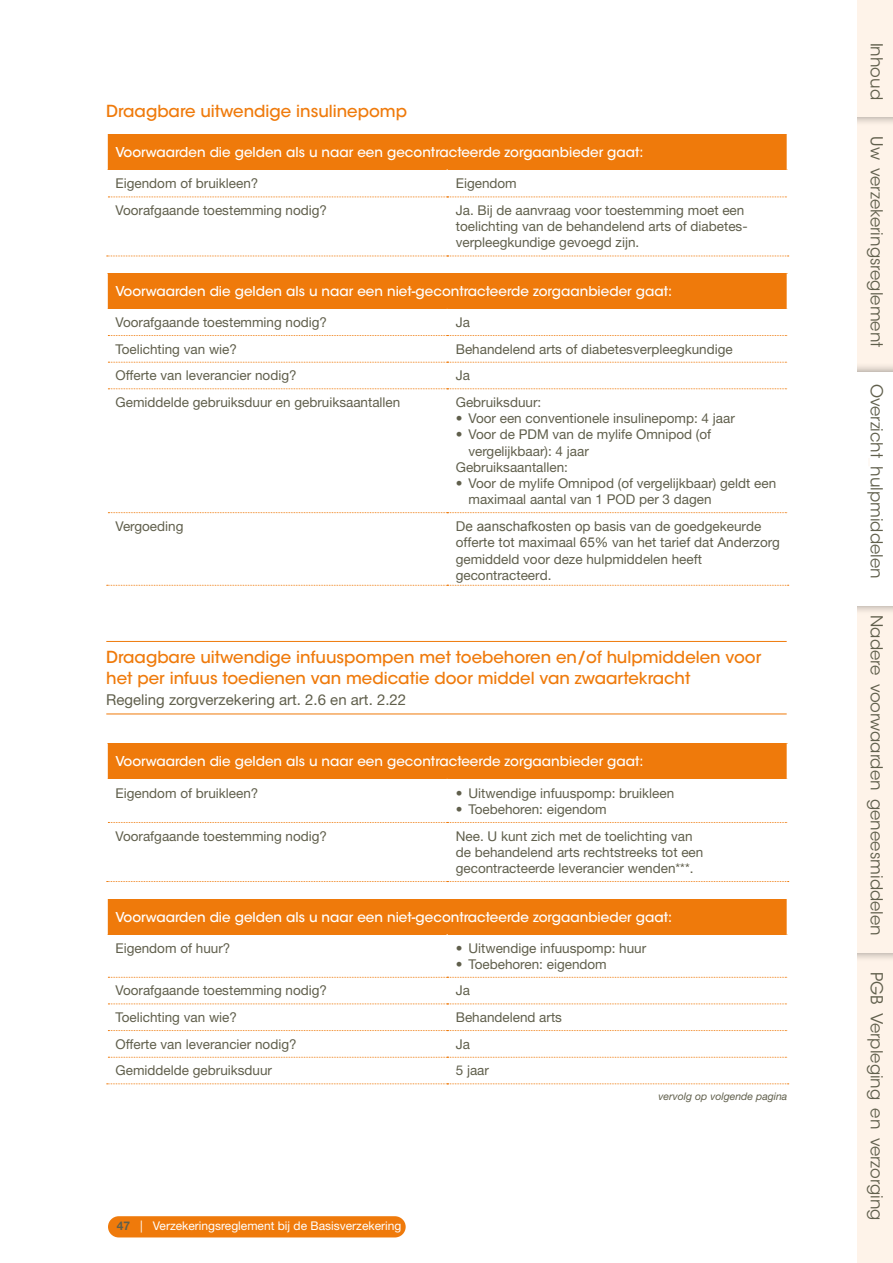
<style>
.page{position:relative;width:893px;height:1263px;background:#fff}
.page>*{position:absolute;margin:0;border:0;box-sizing:border-box;transform-origin:0 0}
.t1{font:500 16.5px/21px "ITC Avant Garde Std";color:#ef7a0b}
.t2{font:16.5px "ITC Avant Garde Std";color:#605f4c}
.t3{font:15px "Helvetica Neue LT Std";color:#605f4c}
.t4{font:13.5px/16.2px "Helvetica Neue LT Std";color:#605f4c}
.t5{font:500 13.5px "ITC Avant Garde Std";color:#fff}
.t6{font:12px "Helvetica Neue LT Std";color:#fff}
.t7{font:italic 10.5px "Helvetica Neue LT Std";color:#605f4c}
.s1{font-family:"Arial"}
.s2{font-weight:700;color:#605f4c}
.s3{color:#fef3e9}
</style>
<div class="page">
<hr style="left:106px;top:641px;width:681px;height:1px;background:#ef7a0b">
<hr style="left:106px;top:714px;width:681px;height:1px;background:#ef7a0b">
<div style="left:107px;top:134px;width:680px;height:36px;background:#ef7a0b"></div>
<hr style="left:106px;top:134px;width:2px;height:36px;background:#fff">
<svg style="left:108px;top:196px;width:679px;height:2px"></svg>
<svg style="left:107px;top:256px;width:682px;height:1px"></svg>
<div style="left:107px;top:273px;width:680px;height:36px;background:#ef7a0b"></div>
<svg style="left:108px;top:512px;width:679px;height:1px"></svg>
<hr style="left:106px;top:273px;width:2px;height:36px;background:#fff">
<svg style="left:108px;top:335px;width:680px;height:54px"></svg>
<svg style="left:107px;top:585px;width:682px;height:1px"></svg>
<div style="left:107px;top:743px;width:680px;height:36px;background:#ef7a0b"></div>
<svg style="left:108px;top:822px;width:679px;height:1px"></svg>
<hr style="left:106px;top:743px;width:2px;height:36px;background:#fff">
<svg style="left:107px;top:881px;width:682px;height:1px"></svg>
<div style="left:107px;top:899px;width:680px;height:35px;background:#ef7a0b"></div>
<hr style="left:106px;top:899px;width:2px;height:35px;background:#fff">
<svg style="left:107px;top:977px;width:682px;height:107px"></svg>
<div style="left:845px;top:952px;width:48px;height:311px;background:#fef3e9"></div>
<div style="left:845px;top:606px;width:48px;height:346px;background:#fef3e9"></div>
<div style="left:845px;top:117px;width:48px;height:255px;background:#fef3e9"></div>
<div style="left:835px;top:363px;width:58px;height:252px;background:#000;opacity:.4"></div>
<div style="left:845px;top:372px;width:48px;height:234px;background:#fff"></div>
<div style="left:835px;top:0;width:58px;height:126px;background:#000;opacity:.4"></div>
<div style="left:845px;top:0;width:48px;height:117px;background:#fef3e9"></div>
<div style="left:108px;top:1216px;width:298px;height:21px;background:#ef7a0b;border-radius:11px"></div>
<div style="left:829px;top:0;width:28px;height:1263px;background:#fff"></div>
<p class="t1" style="left:106px;top:101px;width:302px">Draagbare uitwendige insulinepomp</p>
<p class="t5" style="left:116px;top:143px;width:529px">Voorwaarden die gelden als u naar een gecontracteerde zorgaanbieder gaat:</p>
<p class="t4" style="left:116px;top:175px;width:144px">Eigendom of bruikleen?</p>
<p class="t4" style="left:456px;top:175px;width:63px">Eigendom</p>
<p class="t4" style="left:116px;top:202px;width:213px">Voorafgaande toestemming nodig?</p>
<p class="t4" style="left:456px;top:202px;width:292px">Ja. Bij de aanvraag voor toestemming moet een toelichting van de behandelend arts of diabetes&shy;verpleegkundige gevoegd zijn.</p>
<p class="t5" style="left:116px;top:283px;width:558px">Voorwaarden die gelden als u naar een niet-gecontracteerde zorgaanbieder gaat:</p>
<p class="t4" style="left:116px;top:314px;width:213px">Voorafgaande toestemming nodig?</p>
<p class="t4" style="left:456px;top:314px;width:16px">Ja</p>
<p class="t4" style="left:116px;top:341px;width:123px">Toelichting van wie?</p>
<p class="t4" style="left:456px;top:341px;width:279px">Behandelend arts of diabetesverpleegkundige</p>
<p class="t4" style="left:116px;top:367px;width:183px">Offerte van leverancier nodig?</p>
<p class="t4" style="left:456px;top:367px;width:16px">Ja</p>
<p class="t4" style="left:116px;top:394px;width:286px">Gemiddelde gebruiksduur en gebruiksaantallen</p>
<p class="t4" style="left:456px;top:394px;width:87px">Gebruiksduur:</p>
<p class="t4" style="left:456px;top:410px;width:281px">• Voor een conventionele insulinepomp: 4 jaar</p>
<p class="t4" style="left:456px;top:426px;width:257px">• Voor de PDM van de mylife Omnipod (of</p>
<p class="t4" style="left:468px;top:442px;width:122px">vergelijkbaar): 4 jaar</p>
<p class="t4" style="left:456px;top:459px;width:114px">Gebruiksaantallen:</p>
<p class="t4" style="left:468px;top:475px;width:309px;text-indent:-13px">• Voor de mylife Omnipod (of vergelijkbaar) geldt een maximaal aantal van 1 POD per 3 dagen</p>
<p class="t4" style="left:116px;top:518px;width:69px">Vergoeding</p>
<p class="t4" style="left:456px;top:518px;width:326px"><span class="s1">De aanschafkosten o</span>p basis van de goedgekeurde offerte tot maximaal <span class="s1">65</span>% van het tarief dat Anderzorg gemiddeld voor deze hulpmiddelen heeft gecontracteerd.</p>
<p class="t1" style="left:106px;top:647px;width:656px">Draagbare uitwendige infuuspompen met toebehoren en/of hulpmiddelen voor het per infuus toedienen van medicatie door middel van zwaartekracht</p>
<p class="t3" style="left:106px;top:691px;width:301px">Regeling zorgverzekering art. 2.6 en art. 2.22</p>
<p class="t5" style="left:116px;top:753px;width:529px">Voorwaarden die gelden als u naar een gecontracteerde zorgaanbieder gaat:</p>
<p class="t4" style="left:116px;top:785px;width:144px">Eigendom of bruikleen?</p>
<p class="t4" style="left:456px;top:785px;width:220px">• Uitwendige infuuspomp: bruikleen</p>
<p class="t4" style="left:456px;top:801px;width:153px">• Toebehoren: eigendom</p>
<p class="t4" style="left:116px;top:827px;width:213px">Voorafgaande toestemming nodig?</p>
<p class="t4" style="left:456px;top:827px;width:249px">Nee. U kunt zich met de toelichting van de behandelend arts rechtstreeks tot een gecontracteerde leverancier wenden***.</p>
<p class="t5" style="left:116px;top:908px;width:558px">Voorwaarden die gelden als u naar een niet-gecontracteerde zorgaanbieder gaat:</p>
<p class="t4" style="left:116px;top:939px;width:116px">Eigendom of huur?</p>
<p class="t4" style="left:456px;top:939px;width:192px">• Uitwendige infuuspomp: huur</p>
<p class="t4" style="left:456px;top:956px;width:153px">• Toebehoren: eigendom</p>
<p class="t4" style="left:116px;top:982px;width:213px">Voorafgaande toestemming nodig?</p>
<p class="t4" style="left:456px;top:982px;width:16px">Ja</p>
<p class="t4" style="left:116px;top:1009px;width:123px">Toelichting van wie?</p>
<p class="t4" style="left:456px;top:1009px;width:108px">Behandelend arts</p>
<p class="t4" style="left:116px;top:1036px;width:183px">Offerte van leverancier nodig?</p>
<p class="t4" style="left:456px;top:1036px;width:16px">Ja</p>
<p class="t4" style="left:116px;top:1062px;width:158px">Gemiddelde gebruiksduur</p>
<p class="t4" style="left:456px;top:1062px;width:35px">5 jaar</p>
<p class="t7" style="left:658px;top:1090px;width:130px">vervolg op volgende pagina</p>
<p class="t6" style="left:117px;top:1219px;width:286px"><span class="s2">47</span> | Verzekeringsreglement bij de Basisverzekering</p>
<p class="t2" style="left:887px;top:43px;width:59px;rotate:90deg">Inhoud</p>
<p class="t2" style="left:887px;top:136px;width:213px;rotate:90deg">Uw<span class="s3">_</span>verzekeringsreglement</p>
<p class="t2" style="left:887px;top:384px;width:197px;rotate:90deg">Overzicht<span class="s3">_</span>hulpmiddelen</p>
<p class="t2" style="left:887px;top:615px;width:322px;rotate:90deg">Nadere<span class="s3">_</span>voorwaarden<span class="s3">_</span>geneesmiddelen</p>
<p class="t2" style="left:887px;top:972px;width:250px;rotate:90deg">PGB<span class="s3">_</span>Verpleging<span class="s3">_</span>en<span class="s3">_</span>verzorging</p>
</div>
